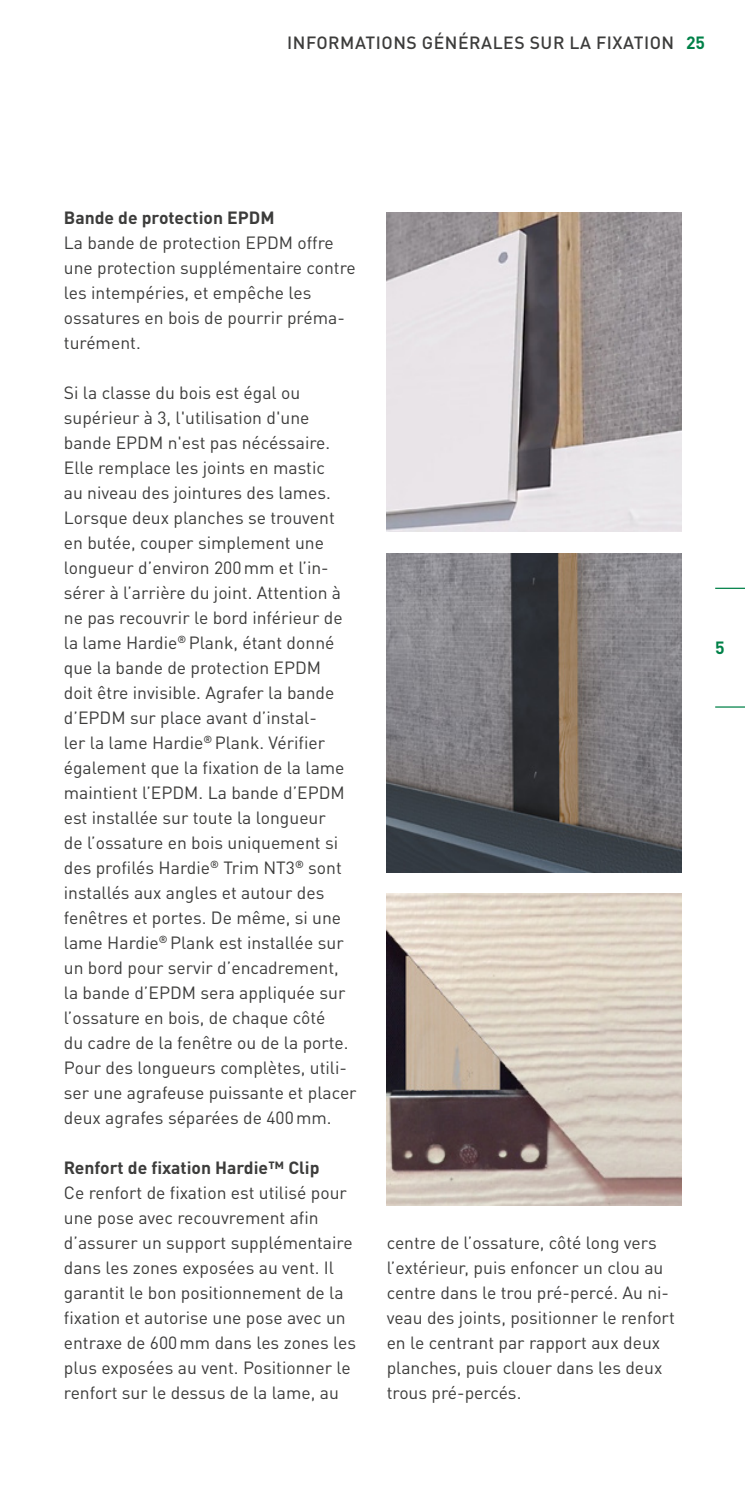
<style>
.page{position:relative;width:745px;height:1489px;background:#fff}
.page>*{position:absolute;margin:0;border:0;box-sizing:border-box;transform-origin:0 0}
.Copytext{font:17.5px/25px "DIN Pro";color:#3c3c3b}
.Copyheadline{font:700 17.5px "DIN Pro";color:#3c3c3b}
.t1{font:500 17.5px "DIN Pro";letter-spacing:.03em;color:#3c3c3b}
.t2{font:700 17.5px "DIN Pro";color:#008148}
.s1{font-weight:700;color:#008148}
</style>
<div class="page">
<img style="left:386px;top:213px;width:294px;height:318px">
<img style="left:386px;top:553px;width:294px;height:319px">
<img style="left:386px;top:893px;width:294px;height:312px">
<hr style="left:714px;top:706px;width:30px;height:1px;background:#008148">
<hr style="left:714px;top:587px;width:30px;height:2px;background:#008148">
<p class="t1" style="left:287px;top:28px;width:419px">INFORMATIONS GÉNÉRALES SUR LA FIXATION <span class="s1">25</span></p>
<p class="Copyheadline" style="left:64px;top:203px;width:212px">Bande de protection EPDM</p>
<p class="Copytext" style="left:64px;top:228px;width:293px">La bande de protection EPDM offre une protection supplémentaire contre les intempéries, et empêche les ossatures en bois de pourrir préma&shy;turément.</p>
<p class="Copytext" style="left:64px;top:378px;width:294px">Si la classe du bois est égal ou supérieur à 3, l'utilisation d'une bande EPDM n'est pas nécéssaire.<br>Elle remplace les joints en mastic<br>au niveau des jointures des lames.<br>Lorsque deux planches se trouvent en butée, couper simplement une longueur d’environ 200mm et l’in&shy;sérer à l’arrière du joint. Attention à ne pas recouvrir le bord inférieur de la lame Hardie<sup>®</sup> Plank, étant donné que la bande de protection EPDM<br>doit être invisible. Agrafer la bande d’EPDM sur place avant d’instal-<br>ler la lame Hardie<sup>®</sup> Plank. Vérifier également que la fixation de la lame maintient l’EPDM. La bande d’EPDM est installée sur toute la longueur<br>de l’ossature en bois uniquement si des profilés Hardie<sup>®</sup> Trim NT3<sup>®</sup> sont installés aux angles et autour des fenêtres et portes. De même, si une lame Hardie<sup>®</sup> Plank est installée sur un bord pour servir d’encadrement, la bande d’EPDM sera appliquée sur l’ossature en bois, de chaque côté<br>du cadre de la fenêtre ou de la porte.<br>Pour des longueurs complètes, utili&shy;ser une agrafeuse puissante et placer deux agrafes séparées de 400mm.</p>
<p class="Copyheadline" style="left:64px;top:1153px;width:257px">Renfort de fixation Hardie™ Clip</p>
<p class="Copytext" style="left:64px;top:1178px;width:293px">Ce renfort de fixation est utilisé pour une pose avec recouvrement afin d’assurer un support supplémentaire dans les zones exposées au vent. Il garantit le bon positionnement de la fixation et autorise une pose avec un entraxe de 600mm dans les zones les plus exposées au vent. Positionner le renfort sur le dessus de la lame, au</p>
<p class="Copytext" style="left:386px;top:1228px;width:289px">centre de l’ossature, côté long vers l’extérieur, puis enfoncer un clou au centre dans le trou pré-percé. Au ni&shy;veau des joints, positionner le renfort en le centrant par rapport aux deux planches, puis clouer dans les deux trous pré-percés.</p>
<p class="t2" style="left:714px;top:632px;width:11px">5</p>
</div>
